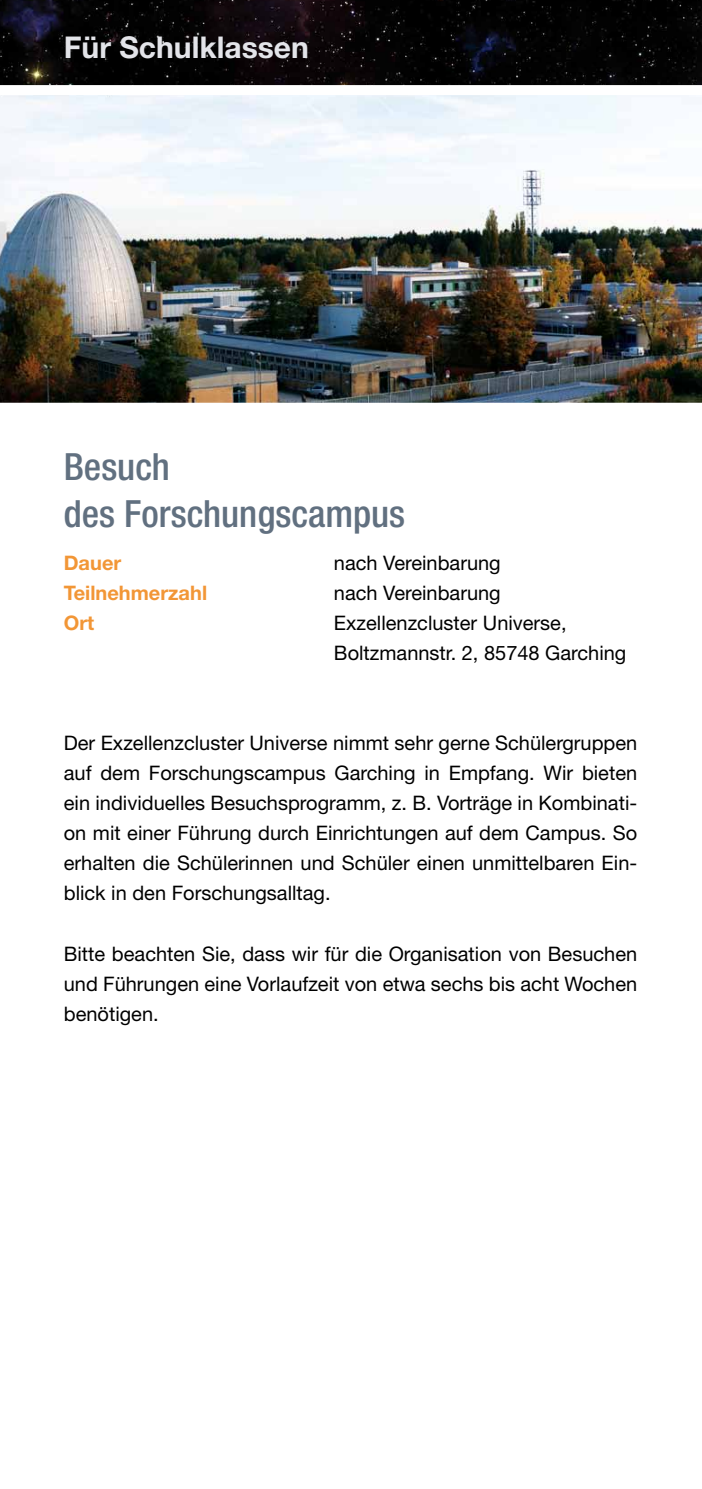
<style>
.page{position:relative;width:702px;height:1489px;background:#fff}
.page>*{position:absolute;margin:0;border:0;box-sizing:border-box;transform-origin:0 0}
.t1{font:500 condensed 37.5px/47.5px "Helvetica Neue LT";color:#617080}
.t2{font:700 30px "Helvetica Neue LT";color:#e3e4e9}
.t3{font:20px/30px "Helvetica Neue LT";color:#000;text-align:justify}
.t4{font:700 20px "Helvetica Neue LT";color:#f29636}
</style>
<div class="page">
<svg style="left:0;top:0;width:702px;height:85px;background:#070507"></svg>
<img style="left:0;top:85px;width:702px;height:318px">
<h2 class="t2" style="left:64px;top:29px;width:247px">Für Schulklassen</h2>
<h1 class="t1" style="left:64px;top:442px;width:343px">Besuch<br>des Forschungscampus</h1>
<p class="t4" style="left:64px;top:551px;width:59px">Dauer</p>
<p class="t3" style="left:334px;top:548px;width:168px">nach Vereinbarung</p>
<p class="t4" style="left:64px;top:581px;width:145px">Teilnehmerzahl</p>
<p class="t3" style="left:334px;top:578px;width:168px">nach Vereinbarung</p>
<p class="t4" style="left:64px;top:611px;width:32px">Ort</p>
<p class="t3" style="left:334px;top:608px;width:294px">Exzellenzcluster Universe,<br>Boltzmannstr. 2, 85748 Garching</p>
<p class="t3" style="left:64px;top:728px;width:575px">Der Exzellenzcluster Universe nimmt sehr gerne Schülergruppen auf dem Forschungscampus Garching in Empfang. Wir bieten ein individuelles Besuchsprogramm, z. B. Vorträge in Kombinati&shy;on mit einer Führung durch Einrichtungen auf dem Campus. So erhalten die Schülerinnen und Schüler einen unmittelbaren Ein&shy;blick in den Forschungsalltag.</p>
<p class="t3" style="left:64px;top:938px;width:575px">Bitte beachten Sie, dass wir für die Organisation von Besuchen und Führungen eine Vorlaufzeit von etwa sechs bis acht Wochen benötigen.</p>
</div>
